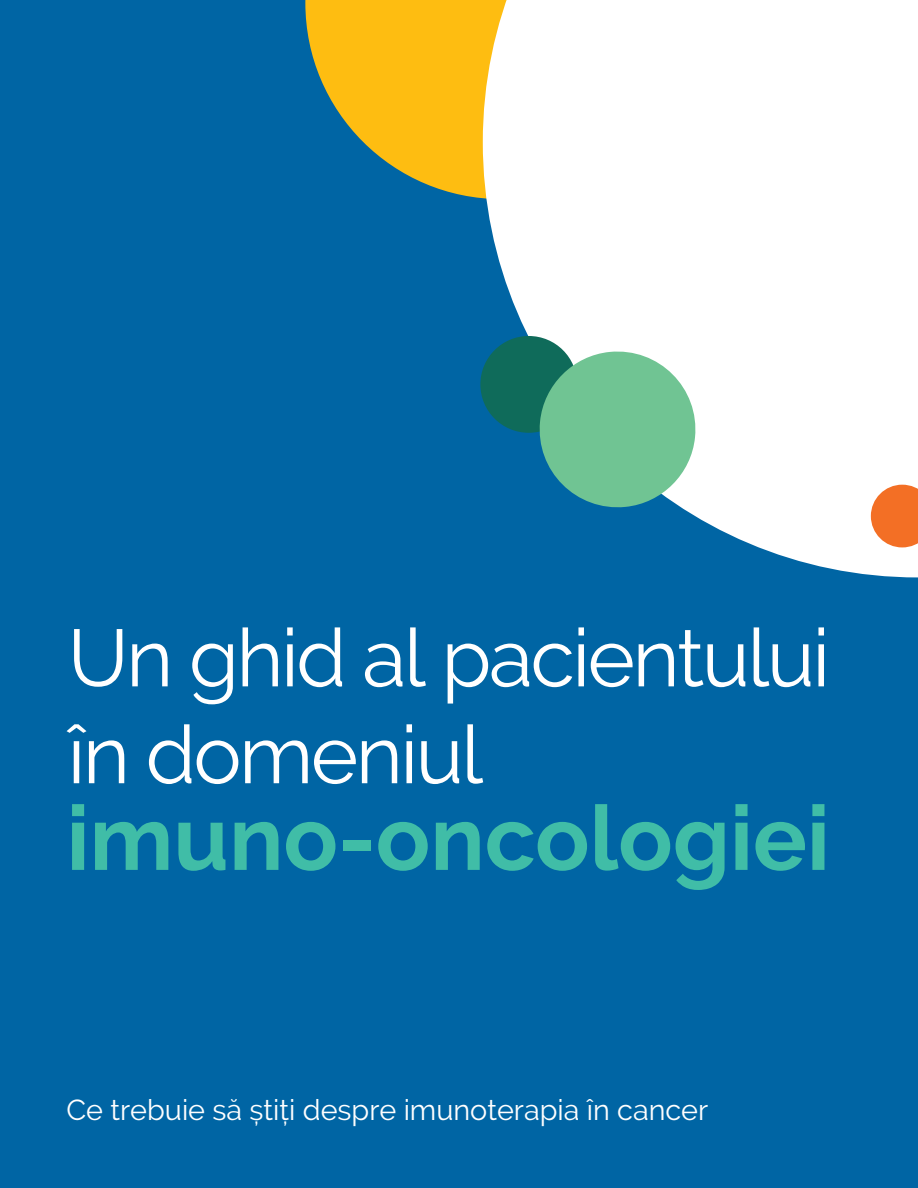
<style>
.page{position:relative;width:918px;height:1188px;background:#0065a4}
.page>*{position:absolute;margin:0;border:0;box-sizing:border-box;transform-origin:0 0}
.t1{font:700 90.15px "Raleway";color:#40bda7}
.t2{font:80.7px/96.9px "Raleway";letter-spacing:-.03em;color:#fff}
.t3{font:28.8px "Raleway";color:#fff}
</style>
<div class="page">
<svg style="left:305px;top:0;width:178px;height:199px;fill:#febd11"></svg>
<svg style="left:483px;top:0;width:435px;height:577px;background:#e0ecf2"></svg>
<svg style="left:871px;top:485px;width:47px;height:62px;background:#f48445"></svg>
<div style="left:480px;top:336px;width:97px;height:97px;background:#0f6b5a;border-radius:50%"></div>
<svg style="left:535px;top:347px;width:165px;height:165px"></svg>
<h2 class="t2" style="left:68px;top:609px;width:764px">Un ghid al pacientului în domeniul</h2>
<h1 class="t1" style="left:67px;top:787px;width:765px">imuno-oncologiei</h1>
<p class="t3" style="left:67px;top:1093px;width:643px">Ce trebuie să știți despre imunoterapia în cancer</p>
</div>
